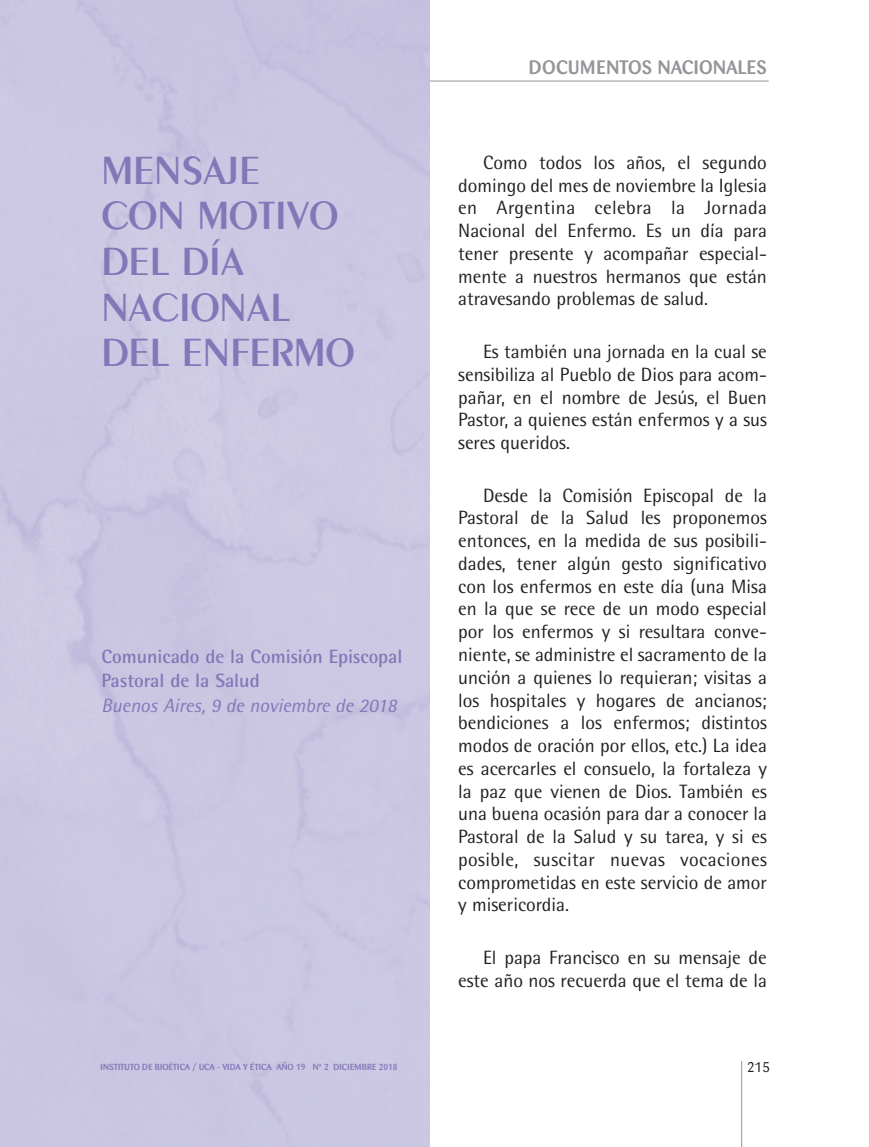
<style>
.page{position:relative;width:869px;height:1147px;background:#fff}
.page>*{position:absolute;margin:0;border:0;box-sizing:border-box;transform-origin:0 0}
.t1{font:600 42px/45.5px "Peignot";color:#8278b8}
.t2{font:19.25px/22.8px "Rotis Semi Sans";color:#231f20;text-align:justify}
.t3{font:700 19.25px/24.5px "Rotis Semi Sans";color:#8278b8}
.t4{font:italic 19.25px "Rotis Semi Sans";color:#8278b8}
.t5{font:500 19.25px "Barmeno";letter-spacing:.02em;color:#939598}
.t6{font:14px "Barmeno";color:#231f20}
.t7{font:500 8.75px "Barmeno";color:#8278b8}
</style>
<div class="page">
<hr style="left:99px;top:81px;width:670px;height:1px;background:#939598">
<div style="left:0;top:0;width:429px;height:1146px;background:#cbc8e3"></div>
<hr style="left:741px;top:1060px;width:1px;height:86px;background:#939598">
<h1 class="t1" style="left:101px;top:150px;width:255px">MENSAJE<br>CON MOTIVO<br>DEL DÍA<br>NACIONAL<br>DEL ENFERMO</h1>
<p class="t3" style="left:101px;top:645px;width:303px">Comunicado de la Comisión Episcopal<br>Pastoral de la Salud</p>
<p class="t4" style="left:101px;top:698px;width:297px">Buenos Aires, 9 de noviembre de 2018</p>
<p class="t5" style="left:529px;top:59px;width:239px">DOCUMENTOS NACIONALES</p>
<p class="t2" style="left:458px;top:153px;width:310px;text-indent:25px">Como todos los años, el segundo domingo del mes de noviembre la Iglesia en Argentina celebra la Jornada Nacional del Enfermo. Es un día para tener presente y acompañar especial&shy;mente a nuestros hermanos que están atravesando problemas de salud.</p>
<p class="t2" style="left:458px;top:342px;width:310px;text-indent:25px">Es también una jornada en la cual se sensibiliza al Pueblo de Dios para acom&shy;pañar, en el nombre de Jesús, el Buen Pastor, a quienes están enfermos y a sus seres queridos.</p>
<p class="t2" style="left:458px;top:485px;width:310px;text-indent:25px">Desde la Comisión Episcopal de la Pastoral de la Salud les proponemos entonces, en la medida de sus posibili&shy;dades, tener algún gesto significativo con los enfermos en este día (una Misa en la que se rece de un modo especial por los enfermos y si resultara conve&shy;niente, se administre el sacramento de la unción a quienes lo requieran; visitas a los hospitales y hogares de ancianos; bendiciones a los enfermos; distintos modos de oración por ellos, etc.) La idea es acercarles el consuelo, la fortaleza y la paz que vienen de Dios. También es una buena ocasión para dar a conocer la Pastoral de la Salud y su tarea, y si es posible, suscitar nuevas vocaciones comprometidas en este servicio de amor y misericordia.</p>
<p class="t2" style="left:458px;top:947px;width:310px;text-align:right">El papa Francisco en su mensaje de este año nos recuerda que el tema de la</p>
<p class="t7" style="left:101px;top:1062px;width:299px">INSTITUTO DE BIOÉTICA / UCA - VIDA Y ÉTICA AÑO 19 Nº 2 DICIEMBRE 2018</p>
<p class="t6" style="left:747px;top:1060px;width:24px">215</p>
</div>
